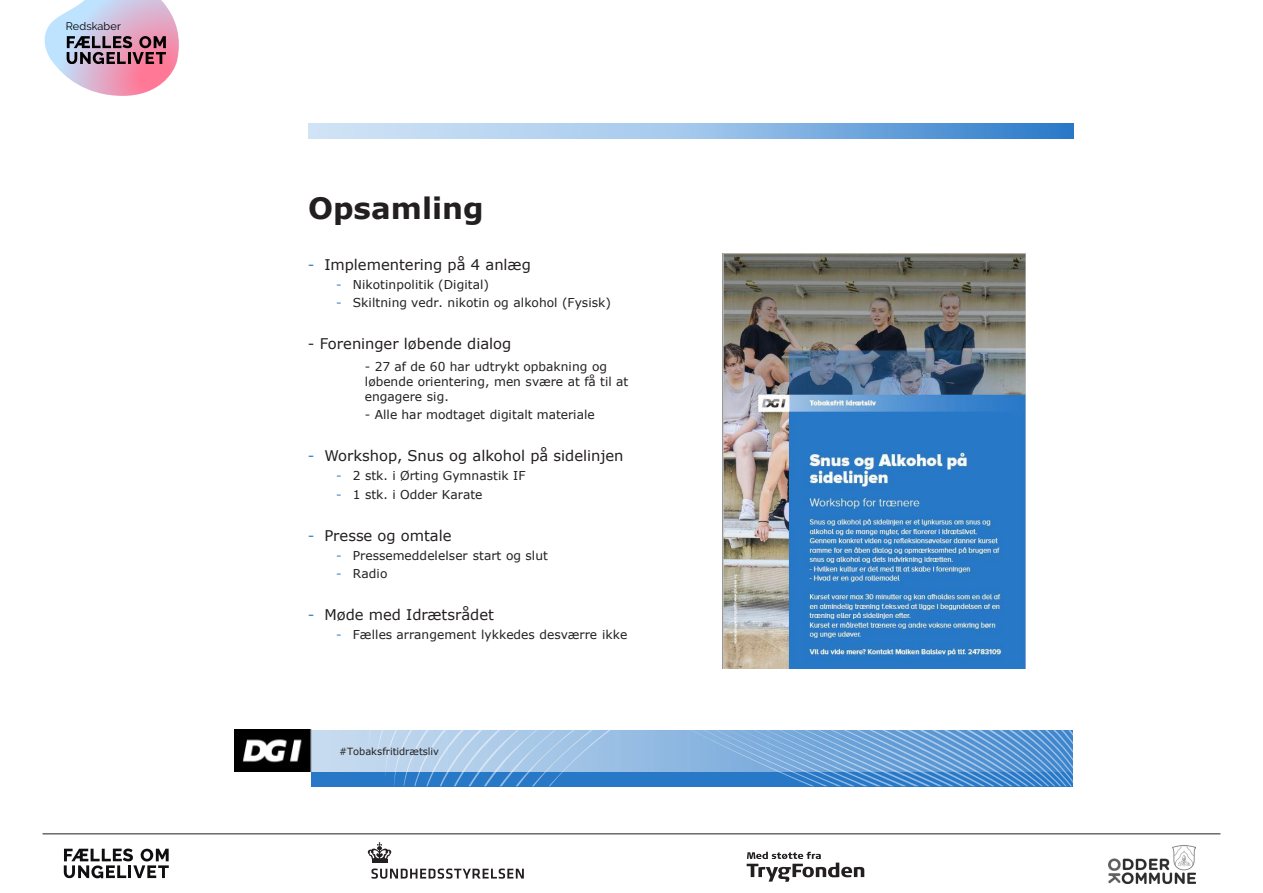
<style>
.page{position:relative;width:1263px;height:893px;background:#fff}
.page>*{position:absolute;margin:0;border:0;box-sizing:border-box;transform-origin:0 0}
.t1{font:700 29.4px "Verdana";color:#231f20}
.t2{font:14.7px "Verdana";color:#231f20}
.t3{font:12.3px "Verdana";color:#231f20}
.t4{font:12.15px/15px "Verdana";color:#231f20}
.t5{font:10.95px "Raleway";letter-spacing:.01em;color:#000}
.t6{font:9.9px "Verdana";color:#231f20}
.s1{color:#2878c8}
</style>
<div class="page">
<hr style="left:43px;top:834px;width:1177px;height:1px;background:#231f20">
<svg style="left:45px;top:0;width:134px;height:96px"></svg>
<svg style="left:64px;top:848px;width:105px;height:30px"></svg>
<svg style="left:747px;top:852px;width:117px;height:30px"></svg>
<img style="left:1109px;top:845px;width:87px;height:39px">
<hr style="left:372px;top:860px;width:15px;height:3px;background:#231f20">
<svg style="left:368px;top:842px;width:23px;height:17px"></svg>
<svg style="left:371px;top:868px;width:153px;height:11px"></svg>
<div style="left:311px;top:730px;width:762px;height:56px;background:#2878c8"></div>
<img style="left:235px;top:730px;width:456px;height:42px">
<svg style="left:308px;top:124px;width:765px;height:14px;background:#90bbe5"></svg>
<svg style="left:368px;top:730px;width:3px;height:19px"></svg>
<svg style="left:377px;top:730px;width:234px;height:56px"></svg>
<svg style="left:691px;top:730px;width:382px;height:56px"></svg>
<img style="left:723px;top:254px;width:303px;height:414px">
<p class="t5" style="left:66px;top:20px;width:57px">Redskaber</p>
<p class="t1" style="left:308px;top:188px;width:177px">Opsamling</p>
<p class="t2" style="left:308px;top:254px;width:225px"><span class="s1">-</span> Implementering på 4 anlæg</p>
<p class="t4" style="left:336px;top:277px;width:154px"><span class="s1">-</span> Nikotinpolitik (Digital)</p>
<p class="t3" style="left:336px;top:294px;width:276px"><span class="s1">-</span> Skiltning vedr. nikotin og alkohol (Fysisk)</p>
<p class="t2" style="left:308px;top:334px;width:205px">- Foreninger løbende dialog</p>
<p class="t4" style="left:365px;top:359px;width:265px">- 27 af de 60 har udtrykt opbakning og løbende orientering, men svære at få til at engagere sig.</p>
<p class="t3" style="left:365px;top:406px;width:232px">- Alle har modtaget digitalt materiale</p>
<p class="t2" style="left:308px;top:446px;width:317px"><span class="s1">-</span> Workshop, Snus og alkohol på sidelinjen</p>
<p class="t4" style="left:336px;top:468px;width:191px"><span class="s1">-</span> 2 stk. i Ørting Gymnastik IF</p>
<p class="t4" style="left:336px;top:487px;width:148px"><span class="s1">-</span> 1 stk. i Odder Karate</p>
<p class="t2" style="left:308px;top:525px;width:145px"><span class="s1">-</span> Presse og omtale</p>
<p class="t4" style="left:336px;top:548px;width:213px"><span class="s1">-</span> Pressemeddelelser start og slut</p>
<p class="t4" style="left:336px;top:566px;width:53px"><span class="s1">-</span> Radio</p>
<p class="t2" style="left:308px;top:605px;width:188px"><span class="s1">-</span> Møde med Idrætsrådet</p>
<p class="t4" style="left:336px;top:627px;width:292px"><span class="s1">-</span> Fælles arrangement lykkedes desværre ikke</p>
<p class="t6" style="left:339px;top:744px;width:101px">#Tobaksfritidrætsliv</p>
</div>
